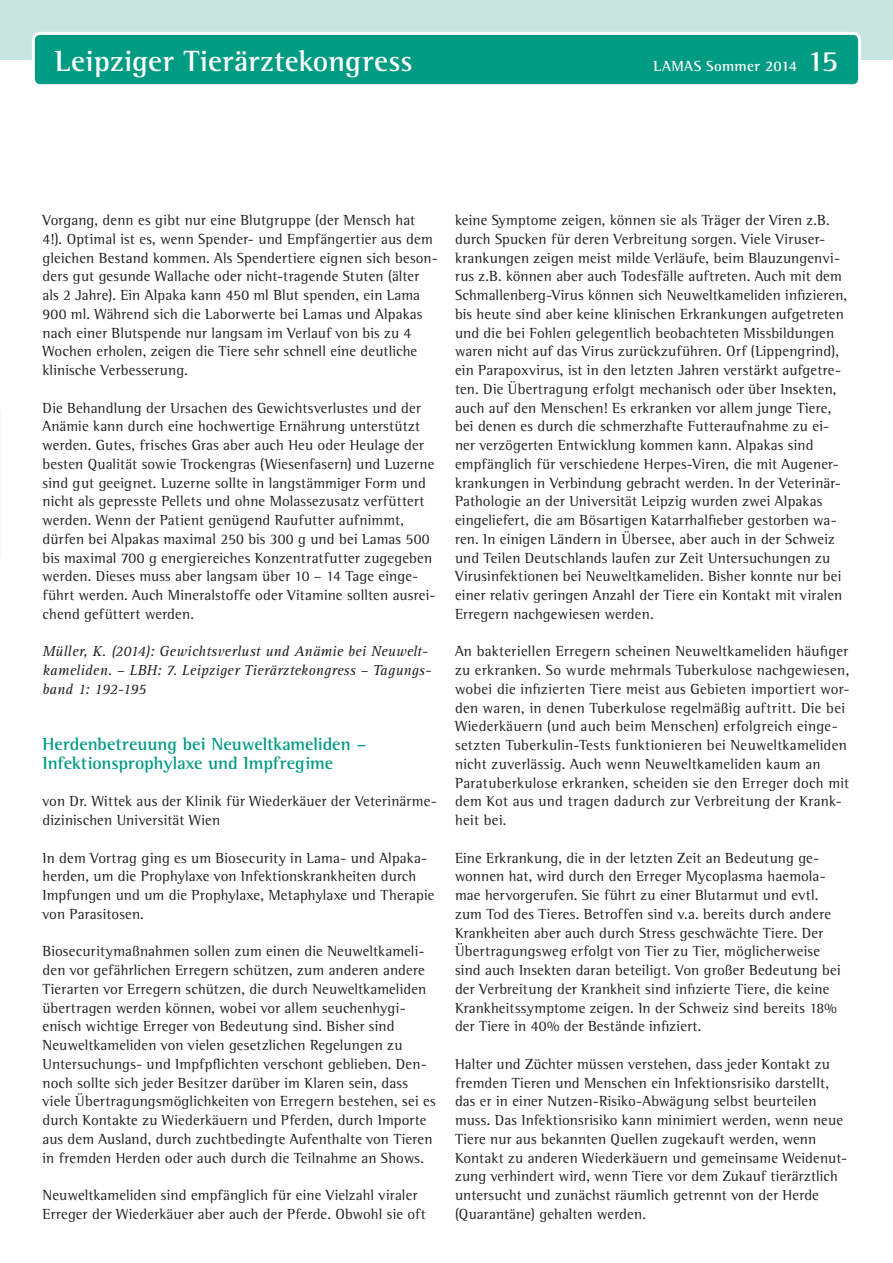
<style>
.page{position:relative;width:893px;height:1263px;background:#fff}
.page>*{position:absolute;margin:0;border:0;box-sizing:border-box;transform-origin:0 0}
.t1{font:700 30px "Agfa Rotis Semi Serif";letter-spacing:.015em;color:#fff}
.t2{font:700 18px/18.8px "Agfa Rotis Semi Serif";letter-spacing:-.005em;color:#009b83}
.t3{font:15px/18.8px "Agfa Rotis Semi Serif";letter-spacing:.015em;color:#231f20}
.t4{font:italic 15px/18.8px "Agfa Rotis Serif";letter-spacing:.005em;color:#231f20}
.t5{font:700 15px "Agfa Rotis Semi Serif";letter-spacing:.01em;color:#fff}
.s1{font-size:30px}
</style>
<div class="page">
<div style="left:0;top:0;width:893px;height:60px;background:#c7e4de"></div>
<div style="left:33px;top:33px;width:827px;height:53px;background:#009b83;border-radius:7px"></div>
<div style="left:32px;top:32px;width:829px;height:55px;border:3px solid #fff;border-radius:7px"></div>
<h1 class="t1" style="left:55px;top:43px;width:359px">Leipziger Tierärztekongress</h1>
<p class="t5" style="left:653px;top:57px;width:186px">LAMAS Sommer 2014 <span class="s1">15</span></p>
<p class="t3" style="left:43px;top:211px;width:397px">Vorgang, denn es gibt nur eine Blutgruppe (der Mensch hat 4!). Optimal ist es, wenn Spender- und Empfängertier aus dem gleichen Bestand kommen. Als Spendertiere eignen sich beson&shy;ders gut gesunde Wallache oder nicht-tragende Stuten (älter als 2 Jahre). Ein Alpaka kann 450 ml Blut spenden, ein Lama 900 ml. Während sich die Laborwerte bei Lamas und Alpakas nach einer Blutspende nur langsam im Verlauf von bis zu 4<br>Wochen erholen, zeigen die Tiere sehr schnell eine deutliche klinische Verbesserung.</p>
<p class="t3" style="left:43px;top:398px;width:395px">Die Behandlung der Ursachen des Gewichtsverlustes und der Anämie kann durch eine hochwertige Ernährung unterstützt werden. Gutes, frisches Gras aber auch Heu oder Heulage der besten Qualität sowie Trockengras (Wiesenfasern) und Luzerne sind gut geeignet. Luzerne sollte in langstämmiger Form und nicht als gepresste Pellets und ohne Molassezusatz verfüttert werden. Wenn der Patient genügend Raufutter aufnimmt, dürfen bei Alpakas maximal 250 bis 300 g und bei Lamas 500 bis maximal 700 g energiereiches Konzentratfutter zugegeben werden. Dieses muss aber langsam über 10 – 14 Tage einge&shy;führt werden. Auch Mineralstoffe oder Vitamine sollten ausrei&shy;chend gefüttert werden.</p>
<p class="t4" style="left:43px;top:642px;width:390px">Müller, K. (2014): Gewichtsverlust und Anämie bei Neuwelt&shy;kameliden. – LBH: 7. Leipziger Tierärztekongress – Tagungs&shy;band 1: 192-195</p>
<p class="t2" style="left:43px;top:734px;width:325px">Herdenbetreuung bei Neuweltkameliden –<br>Infektionsprophylaxe und Impfregime</p>
<p class="t3" style="left:43px;top:792px;width:396px">von Dr. Wittek aus der Klinik für Wiederkäuer der Veterinärme&shy;dizinischen Universität Wien</p>
<p class="t3" style="left:43px;top:848px;width:393px">In dem Vortrag ging es um Biosecurity in Lama- und Alpaka&shy;herden, um die Prophylaxe von Infektionskrankheiten durch Impfungen und um die Prophylaxe, Metaphylaxe und Therapie von Parasitosen.</p>
<p class="t3" style="left:43px;top:942px;width:395px">Biosecuritymaßnahmen sollen zum einen die Neuweltkameli&shy;den vor gefährlichen Erregern schützen, zum anderen andere Tierarten vor Erregern schützen, die durch Neuweltkameliden übertragen werden können, wobei vor allem seuchenhygi&shy;enisch wichtige Erreger von Bedeutung sind. Bisher sind Neuweltkameliden von vielen gesetzlichen Regelungen zu Untersuchungs- und Impfpflichten verschont geblieben. Den&shy;noch sollte sich jeder Besitzer darüber im Klaren sein, dass viele Übertragungsmöglichkeiten von Erregern bestehen, sei es durch Kontakte zu Wiederkäuern und Pferden, durch Importe aus dem Ausland, durch zuchtbedingte Aufenthalte von Tieren in fremden Herden oder auch durch die Teilnahme an Shows.</p>
<p class="t3" style="left:43px;top:1186px;width:385px">Neuweltkameliden sind empfänglich für eine Vielzahl viraler<br>Erreger der Wiederkäuer aber auch der Pferde. Obwohl sie oft</p>
<p class="t3" style="left:455px;top:211px;width:394px">keine Symptome zeigen, können sie als Träger der Viren z.B. durch Spucken für deren Verbreitung sorgen. Viele Viruser&shy;krankungen zeigen meist milde Verläufe, beim Blauzungenvi&shy;rus z.B. können aber auch Todesfälle auftreten. Auch mit dem Schmallenberg-Virus können sich Neuweltkameliden infizieren, bis heute sind aber keine klinischen Erkrankungen aufgetreten und die bei Fohlen gelegentlich beobachteten Missbildungen waren nicht auf das Virus zurückzuführen. Orf (Lippengrind), ein Parapoxvirus, ist in den letzten Jahren verstärkt aufgetre&shy;ten. Die Übertragung erfolgt mechanisch oder über Insekten, auch auf den Menschen! Es erkranken vor allem junge Tiere, bei denen es durch die schmerzhafte Futteraufnahme zu ei&shy;ner verzögerten Entwicklung kommen kann. Alpakas sind empfänglich für verschiedene Herpes-Viren, die mit Augener&shy;krankungen in Verbindung gebracht werden. In der Veterinär-Pathologie an der Universität Leipzig wurden zwei Alpakas eingeliefert, die am Bösartigen Katarrhalfieber gestorben wa&shy;ren. In einigen Ländern in Übersee, aber auch in der Schweiz und Teilen Deutschlands laufen zur Zeit Untersuchungen zu Virusinfektionen bei Neuweltkameliden. Bisher konnte nur bei einer relativ geringen Anzahl der Tiere ein Kontakt mit viralen Erregern nachgewiesen werden.</p>
<p class="t3" style="left:455px;top:642px;width:396px">An bakteriellen Erregern scheinen Neuweltkameliden häufiger zu erkranken. So wurde mehrmals Tuberkulose nachgewiesen, wobei die infizierten Tiere meist aus Gebieten importiert wor&shy;den waren, in denen Tuberkulose regelmäßig auftritt. Die bei Wiederkäuern (und auch beim Menschen) erfolgreich einge&shy;setzten Tuberkulin-Tests funktionieren bei Neuweltkameliden nicht zuverlässig. Auch wenn Neuweltkameliden kaum an Paratuberkulose erkranken, scheiden sie den Erreger doch mit dem Kot aus und tragen dadurch zur Verbreitung der Krank&shy;heit bei.</p>
<p class="t3" style="left:455px;top:848px;width:387px">Eine Erkrankung, die in der letzten Zeit an Bedeutung ge&shy;wonnen hat, wird durch den Erreger Mycoplasma haemola&shy;mae hervorgerufen. Sie führt zu einer Blutarmut und evtl. zum Tod des Tieres. Betroffen sind v.a. bereits durch andere Krankheiten aber auch durch Stress geschwächte Tiere. Der Übertragungsweg erfolgt von Tier zu Tier, möglicherweise sind auch Insekten daran beteiligt. Von großer Bedeutung bei der Verbreitung der Krankheit sind infizierte Tiere, die keine Krankheitssymptome zeigen. In der Schweiz sind bereits 18% der Tiere in 40% der Bestände infiziert.</p>
<p class="t3" style="left:455px;top:1054px;width:394px">Halter und Züchter müssen verstehen, dass jeder Kontakt zu fremden Tieren und Menschen ein Infektionsrisiko darstellt, das er in einer Nutzen-Risiko-Abwägung selbst beurteilen muss. Das Infektionsrisiko kann minimiert werden, wenn neue Tiere nur aus bekannten Quellen zugekauft werden, wenn Kontakt zu anderen Wiederkäuern und gemeinsame Weidenut&shy;zung verhindert wird, wenn Tiere vor dem Zukauf tierärztlich untersucht und zunächst räumlich getrennt von der Herde (Quarantäne) gehalten werden.</p>
</div>
